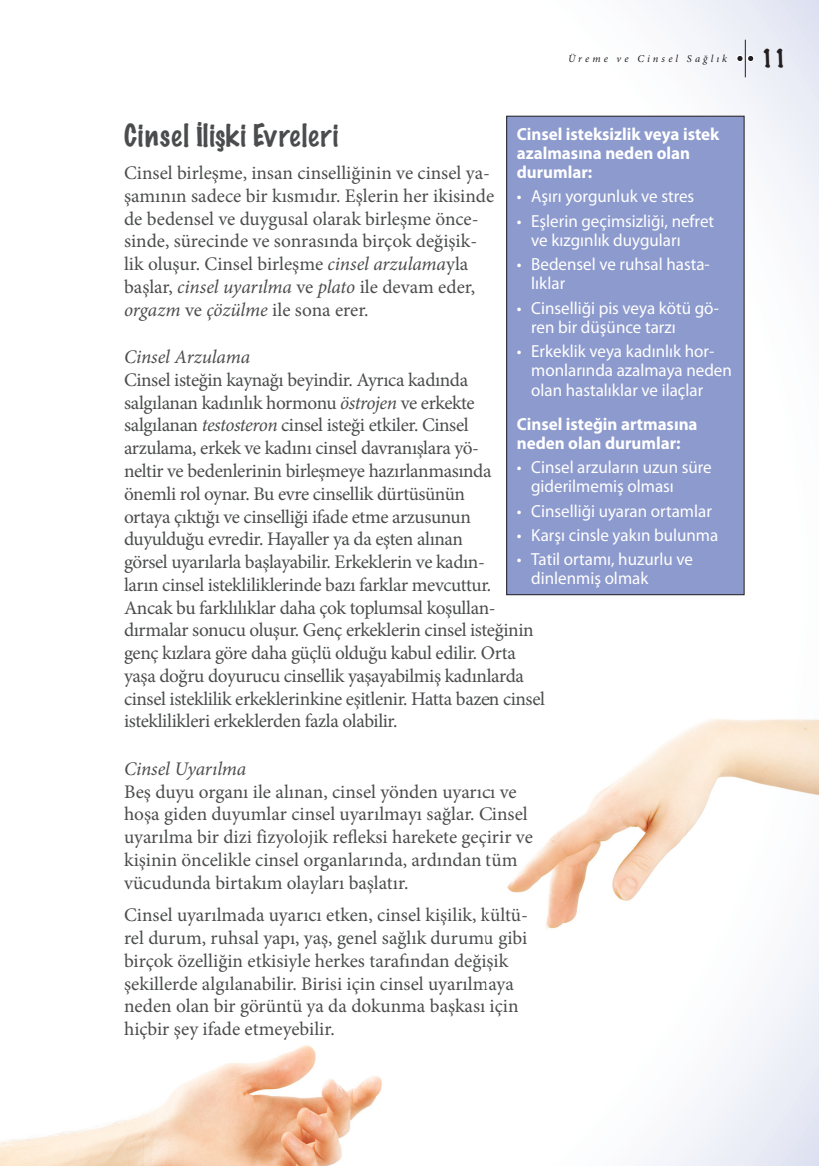
<style>
.page{position:relative;width:819px;height:1166px;background:#fff}
.page>*{position:absolute;margin:0;border:0;box-sizing:border-box;transform-origin:0 0}
.t1{font:100 28px "Marker Felt";letter-spacing:.04em;color:#4b4c4d}
.t2{font:100 22.75px "Marker Felt";color:#231f20}
.t3{font:19.25px/22.8px "Minion Pro";letter-spacing:-.01em;color:#4b4c4d}
.t4{font:italic 19.25px "Minion Pro";letter-spacing:-.005em;color:#4b4c4d}
.t5{font:17.5px/19.2px "Myriad Pro";color:#fff}
.t6{font:700 17.5px/19.2px "Myriad Pro";color:#fff}
.t7{font:italic 10.5px "Minion Pro";letter-spacing:.295em;color:#231f20}
.s1{font-style:italic}
</style>
<div class="page">
<hr style="left:745px;top:40px;width:1px;height:37px;background:#231f20">
<div style="left:736px;top:55px;width:7px;height:7px;background:#231f20;border-radius:50%"></div>
<div style="left:736px;top:55px;width:7px;height:7px;border:1px solid #fff;border-radius:50%"></div>
<svg style="left:747px;top:55px;width:6px;height:7px"></svg>
<div style="left:746px;top:55px;width:8px;height:7px;border:1px solid #fff;border-radius:50%"></div>
<div style="left:506px;top:116px;width:238px;height:479px;background:#8d9acd"></div>
<div style="left:506px;top:116px;width:238px;height:479px;border:1px solid #231f20"></div>
<img style="left:0;top:1045px;width:382px;height:121px">
<img style="left:507px;top:719px;width:312px;height:425px">
<p class="t7" style="left:568px;top:51px;width:161px">Üreme ve Cinsel Sağlık</p>
<p class="t2" style="left:761px;top:40px;width:27px">11</p>
<h1 class="t1" style="left:124px;top:114px;width:216px">Cinsel İlişki Evreleri</h1>
<p class="t3" style="left:124px;top:162px;width:371px">Cinsel birleşme, insan cinselliğinin ve cinsel ya&shy;şamının sadece bir kısmıdır. Eşlerin her ikisinde de bedensel ve duygusal olarak birleşme önce&shy;sinde, sürecinde ve sonrasında birçok değişik&shy;lik oluşur. Cinsel birleşme <span class="s1">cinsel arzulama</span>yla başlar, <span class="s1">cinsel uyarılma</span> ve <span class="s1">plato</span> ile devam eder, <span class="s1">orgazm</span> ve <span class="s1">çözülme</span> ile sona erer.</p>
<p class="t4" style="left:124px;top:344px;width:128px">Cinsel Arzulama</p>
<p class="t3" style="left:124px;top:368px;width:422px">Cinsel isteğin kaynağı beyindir. Ayrıca kadında salgılanan kadınlık hormonu <span class="s1">östrojen</span> ve erkekte salgılanan <span class="s1">testosteron</span> cinsel isteği etkiler. Cinsel arzulama, erkek ve kadını cinsel davranışlara yö-<br>neltir ve bedenlerinin birleşmeye hazırlanmasında önemli rol oynar. Bu evre cinsellik dürtüsünün<br>ortaya çıktığı ve cinselliği ifade etme arzusunun duyulduğu evredir. Hayaller ya da eşten alınan<br>görsel uyarılarla başlayabilir. Erkeklerin ve kadın-<br>ların cinsel istekliliklerinde bazı farklar mevcuttur.<br>Ancak bu farklılıklar daha çok toplumsal koşullan&shy;dırmalar sonucu oluşur. Genç erkeklerin cinsel isteğinin genç kızlara göre daha güçlü olduğu kabul edilir. Orta yaşa doğru doyurucu cinsellik yaşayabilmiş kadınlarda cinsel isteklilik erkeklerinkine eşitlenir. Hatta bazen cinsel isteklilikleri erkeklerden fazla olabilir.</p>
<p class="t4" style="left:124px;top:755px;width:124px">Cinsel Uyarılma</p>
<p class="t3" style="left:124px;top:780px;width:410px">Beş duyu organı ile alınan, cinsel yönden uyarıcı ve hoşa giden duyumlar cinsel uyarılmayı sağlar. Cinsel uyarılma bir dizi fizyolojik refleksi harekete geçirir ve kişinin öncelikle cinsel organlarında, ardından tüm vücudunda birtakım olayları başlatır.</p>
<p class="t3" style="left:124px;top:904px;width:405px">Cinsel uyarılmada uyarıcı etken, cinsel kişilik, kültü&shy;rel durum, ruhsal yapı, yaş, genel sağlık durumu gibi birçok özelliğin etkisiyle herkes tarafından değişik şekillerde algılanabilir. Birisi için cinsel uyarılmaya neden olan bir görüntü ya da dokunma başkası için hiçbir şey ifade etmeyebilir.</p>
<p class="t6" style="left:516px;top:124px;width:204px">Cinsel isteksizlik veya istek azalmasına neden olan durumlar:</p>
<p class="t5" style="left:516px;top:187px;width:179px">• Aşırı yorgunluk ve stres</p>
<p class="t5" style="left:531px;top:211px;width:184px;text-indent:-14px">• Eşlerin geçimsizliği, nefret ve kızgınlık duyguları</p>
<p class="t5" style="left:531px;top:254px;width:180px;text-indent:-14px">• Bedensel ve ruhsal hasta&shy;lıklar</p>
<p class="t5" style="left:531px;top:298px;width:189px;text-indent:-14px">• Cinselliği pis veya kötü gö&shy;ren bir düşünce tarzı</p>
<p class="t5" style="left:531px;top:341px;width:202px;text-indent:-14px">• Erkeklik veya kadınlık hor&shy;monlarında azalmaya neden olan hastalıklar ve ilaçlar</p>
<p class="t6" style="left:516px;top:414px;width:182px">Cinsel isteğin artmasına neden olan durumlar:</p>
<p class="t5" style="left:531px;top:457px;width:182px;text-indent:-14px">• Cinsel arzuların uzun süre giderilmemiş olması</p>
<p class="t5" style="left:516px;top:501px;width:197px">• Cinselliği uyaran ortamlar</p>
<p class="t5" style="left:516px;top:525px;width:203px">• Karşı cinsle yakın bulunma</p>
<p class="t5" style="left:531px;top:549px;width:163px;text-indent:-14px">• Tatil ortamı, huzurlu ve dinlenmiş olmak</p>
</div>
